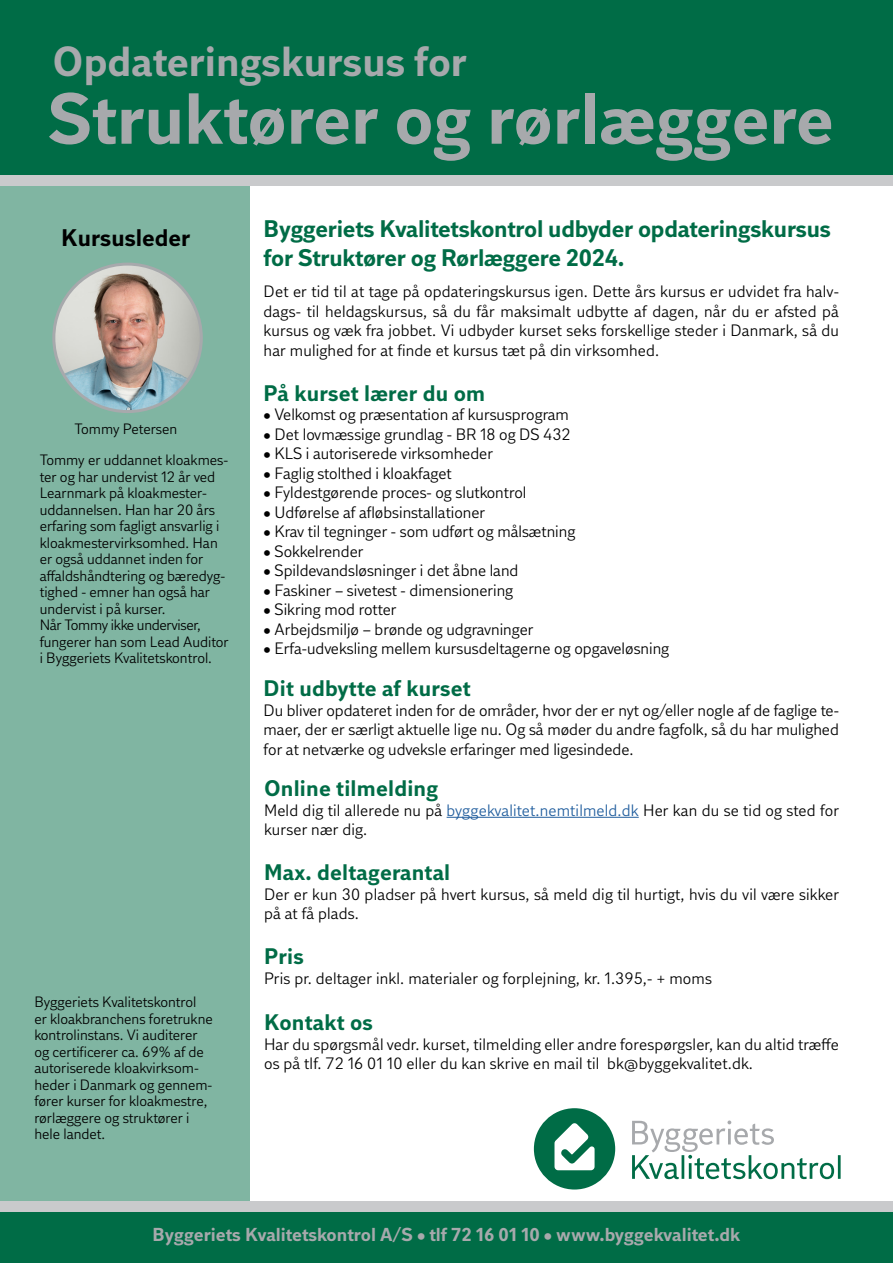
<style>
.page{position:relative;width:893px;height:1263px;background:#fff}
.page>*{position:absolute;margin:0;border:0;box-sizing:border-box;transform-origin:0 0}
.t1{font:700 72px "DI Sans";color:#a7a9ac}
.t2{font:700 42px "DI Sans";color:#a7a9ac}
.t3{font:700 24px/28.8px "DI Sans";letter-spacing:-.01em;color:#006c46}
.t4{font:700 24px "DI Sans";color:#000}
.t5{font:700 22.5px "DI Sans";letter-spacing:.01em;color:#006c46}
.t6{font:700 18.75px "DI Sans";color:#a7a9ac}
.t7{font:16.5px/19.5px "DI Sans";color:#000}
.t8{font:15px/16.5px "DI Sans";color:#000}
.s1{color:#215e9e}
</style>
<div class="page">
<div style="left:0;top:158px;width:250px;height:1105px;background:#80b5a2"></div>
<div style="left:0;top:0;width:893px;height:185px;background:#c9cacc"></div>
<div style="left:0;top:0;width:893px;height:175px;background:#006c46"></div>
<svg style="left:632px;top:1120px;width:209px;height:59px"></svg>
<div style="left:534px;top:1108px;width:81px;height:81px;background:#006c46;border-radius:50%"></div>
<svg style="left:554px;top:1123px;width:41px;height:47px"></svg>
<div style="left:0;top:1201px;width:893px;height:62px;background:#c9cacc"></div>
<div style="left:0;top:1212px;width:893px;height:51px;background:#006c46"></div>
<img style="left:54px;top:264px;width:147px;height:148px;border-radius:74px">
<div style="left:52px;top:263px;width:151px;height:150px;border:3px solid #a7a9ac;border-radius:50%"></div>
<hr style="left:447px;top:817px;width:192px;height:1px;background:#215e9e">
<h2 class="t2" style="left:53px;top:34px;width:416px">Opdateringskursus for</h2>
<h1 class="t1" style="left:48px;top:72px;width:787px">Struktører og rørlæggere</h1>
<h3 class="t4" style="left:61px;top:222px;width:130px">Kursusleder</h3>
<p class="t8" style="left:40px;top:412px;width:190px;line-height:31.7px;text-indent:35px">Tommy Petersen<br>Tommy er uddannet kloakmes-</p>
<p class="t8" style="left:40px;top:468px;width:191px">ter og har undervist 12 år ved<br>Learnmark på kloakmester&shy;uddannelsen. Han har 20 års erfaring som fagligt ansvarlig i kloakmestervirksomhed. Han er også uddannet inden for affaldshåndtering og bæredyg&shy;tighed - emner han også har undervist i på kurser.<br>Når Tommy ikke underviser, fungerer han som Lead Auditor i Byggeriets Kvalitetskontrol.</p>
<p class="t8" style="left:34px;top:993px;width:180px">Byggeriets Kvalitetskontrol<br>er kloakbranchens foretrukne kontrolinstans. Vi auditerer og certificerer ca. 69% af de autoriserede kloakvirksom&shy;heder i Danmark og gennem&shy;fører kurser for kloakmestre, rørlæggere og struktører i hele landet.</p>
<h3 class="t3" style="left:264px;top:214px;width:569px">Byggeriets Kvalitetskontrol udbyder opdateringskursus for Struktører og Rørlæggere 2024.</h3>
<p class="t7" style="left:264px;top:281px;width:577px;text-align:justify">Det er tid til at tage på opdateringskursus igen. Dette års kursus er udvidet fra halv&shy;dags- til heldagskursus, så du får maksimalt udbytte af dagen, når du er afsted på kursus og væk fra jobbet. Vi udbyder kurset seks forskellige steder i Danmark, så du har mulighed for at finde et kursus tæt på din virksomhed.</p>
<h3 class="t5" style="left:264px;top:378px;width:223px">På kurset lærer du om</h3>
<p class="t7" style="left:264px;top:404px;width:307px">• Velkomst og præsentation af kursusprogram</p>
<p class="t7" style="left:264px;top:424px;width:308px">• Det lovmæssige grundlag - BR 18 og DS 432</p>
<p class="t7" style="left:264px;top:443px;width:231px">• KLS i autoriserede virksomheder</p>
<p class="t7" style="left:264px;top:463px;width:190px">• Faglig stolthed i kloakfaget</p>
<p class="t7" style="left:264px;top:482px;width:264px">• Fyldestgørende proces- og slutkontrol</p>
<p class="t7" style="left:264px;top:502px;width:223px">• Udførelse af afløbsinstallationer</p>
<p class="t7" style="left:264px;top:521px;width:313px">• Krav til tegninger - som udført og målsætning</p>
<p class="t7" style="left:264px;top:541px;width:101px">• Sokkelrender</p>
<p class="t7" style="left:264px;top:560px;width:256px">• Spildevandsløsninger i det åbne land</p>
<p class="t7" style="left:264px;top:580px;width:251px">• Faskiner – sivetest - dimensionering</p>
<p class="t7" style="left:264px;top:599px;width:134px">• Sikring mod rotter</p>
<p class="t7" style="left:264px;top:619px;width:271px">• Arbejdsmiljø – brønde og udgravninger</p>
<p class="t7" style="left:264px;top:638px;width:407px">• Erfa-udveksling mellem kursusdeltagerne og opgaveløsning</p>
<h3 class="t5" style="left:264px;top:674px;width:209px">Dit udbytte af kurset</h3>
<p class="t7" style="left:264px;top:700px;width:577px;text-align:justify">Du bliver opdateret inden for de områder, hvor der er nyt og/eller nogle af de faglige te&shy;maer, der er særligt aktuelle lige nu. Og så møder du andre fagfolk, så du har mulighed for at netværke og udveksle erfaringer med ligesindede.</p>
<h3 class="t5" style="left:264px;top:774px;width:176px">Online tilmelding</h3>
<p class="t7" style="left:264px;top:800px;width:576px">Meld dig til allerede nu på <span class="s1">byggekvalitet.nemtilmeld.dk</span> Her kan du se tid og sted for kurser nær dig.</p>
<h3 class="t5" style="left:264px;top:858px;width:188px">Max. deltagerantal</h3>
<p class="t7" style="left:264px;top:884px;width:576px">Der er kun 30 pladser på hvert kursus, så meld dig til hurtigt, hvis du vil være sikker på at få plads.</p>
<h3 class="t5" style="left:264px;top:942px;width:41px">Pris</h3>
<p class="t7" style="left:264px;top:968px;width:449px">Pris pr. deltager inkl. materialer og forplejning, kr. 1.395,- + moms</p>
<h3 class="t5" style="left:264px;top:1008px;width:110px">Kontakt os</h3>
<p class="t7" style="left:264px;top:1034px;width:576px">Har du spørgsmål vedr. kurset, tilmelding eller andre forespørgsler, kan du altid træffe os på tlf. 72 16 01 10 eller du kan skrive en mail til bk@byggekvalitet.dk.</p>
<p class="t6" style="left:153px;top:1222px;width:589px">Byggeriets Kvalitetskontrol A/S • tlf 72 16 01 10 • www.byggekvalitet.dk</p>
</div>
